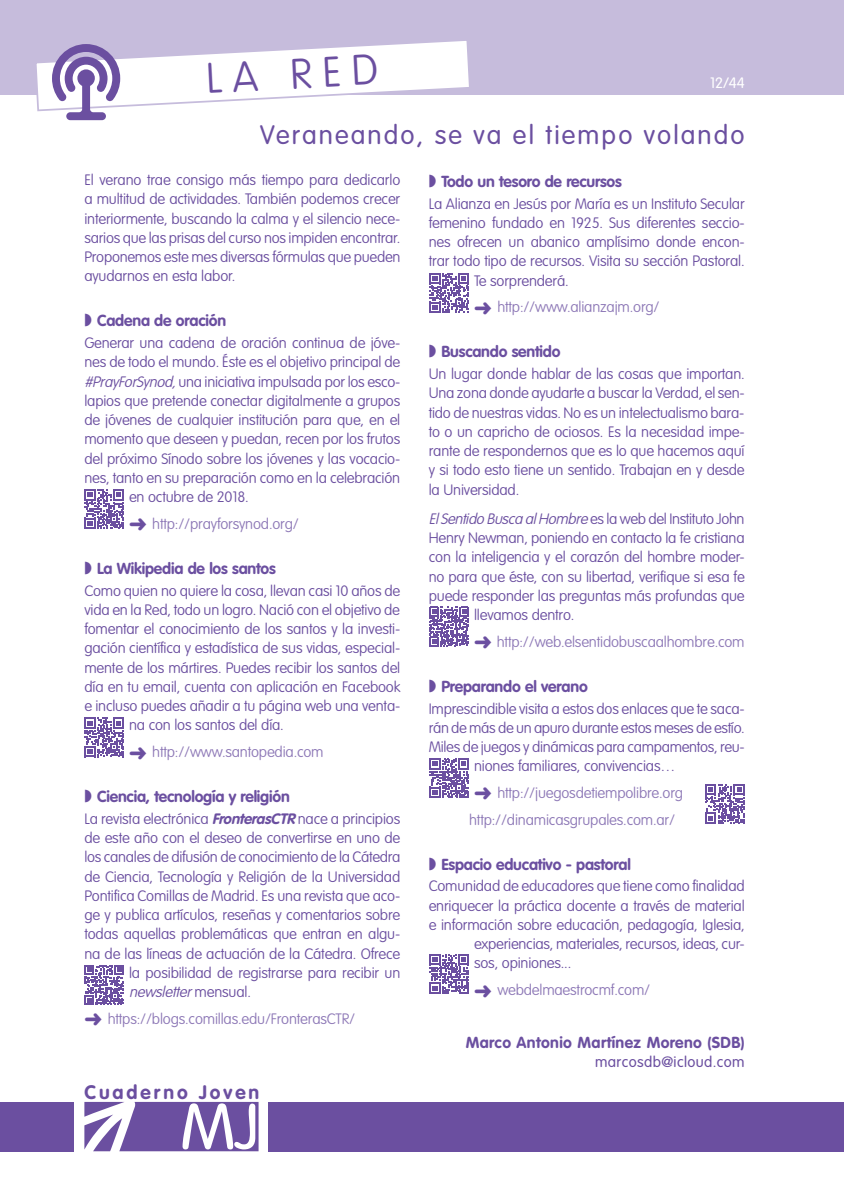
<style>
.page{position:relative;width:844px;height:1191px;background:#fff}
.page>*{position:absolute;margin:0;border:0;box-sizing:border-box;transform-origin:0 0}
.t1{font:100 42px "VAG Rounded Std";color:#6b4fa0}
.t2{font:300 26.25px "VAG Rounded Std";letter-spacing:.08em;color:#6b4fa0}
.t3{font:700 19.25px "VAG Rounded Std";letter-spacing:.15em;color:#6b4fa0}
.t4{font:700 15.75px "VAG Rounded Std";letter-spacing:-.01em;color:#6b4fa0}
.t5{font:700 15.75px "VAG Rounded Std";letter-spacing:.025em;color:#6b4fa0}
.t6{font:100 14.88px/19.2px "VAG Rounded Std";letter-spacing:-.01em;color:#6b4fa0;text-align:justify}
.t7{font:100 14.88px/26.6px "VAG Rounded Std";letter-spacing:-.01em;color:#8e79b7;text-align:center}
.t8{font:300 14.88px "VAG Rounded Std";letter-spacing:.025em;color:#6b4fa0}
.t9{font:italic 100 14.88px "VAG Rounded Std";color:#6b4fa0}
.t10{font:300 14.88px "VAG Rounded Std";color:#fff}
.s1{font-style:italic}
.s2{color:#6b4fa0}
.s3{font-weight:700;font-style:italic}
.s4{font-style:normal}
</style>
<div class="page">
<div style="left:0;top:0;width:843px;height:94px;background:#c6bcdc"></div>
<div style="left:0;top:1102px;width:843px;height:49px;background:#6b4fa0"></div>
<div style="left:74px;top:1076px;width:194px;height:80px;background:#fff"></div>
<svg style="left:84px;top:1101px;width:175px;height:50px"></svg>
<svg style="left:34px;top:41px;width:437px;height:79px"></svg>
<svg style="left:84px;top:489px;width:40px;height:40px"></svg>
<svg style="left:429px;top:273px;width:40px;height:40px"></svg>
<svg style="left:429px;top:606px;width:40px;height:40px"></svg>
<svg style="left:429px;top:758px;width:40px;height:40px"></svg>
<svg style="left:429px;top:954px;width:40px;height:39px"></svg>
<svg style="left:705px;top:784px;width:39px;height:39px"></svg>
<svg style="left:84px;top:717px;width:40px;height:40px"></svg>
<svg style="left:84px;top:965px;width:40px;height:39px"></svg>
<h1 class="t1" style="left:205px;top:54px;width:173px;rotate:-3deg">LA RED</h1>
<p class="t10" style="left:710px;top:75px;width:36px">12/44</p>
<h2 class="t2" style="left:260px;top:120px;width:486px">Veraneando, se va el tiempo volando</h2>
<p class="t6" style="left:84px;top:171px;width:317px">El verano trae consigo más tiempo para dedicarlo a multitud de actividades. También podemos crecer interiormente, buscando la calma y el silencio nece&shy;sarios que las prisas del curso nos impiden encontrar.<br>Proponemos este mes diversas fórmulas que pueden ayudarnos en esta labor.</p>
<p class="t4" style="left:84px;top:311px;width:143px">◗ Cadena de oración</p>
<p class="t6" style="left:84px;top:334px;width:317px">Generar una cadena de oración continua de jóve-</p>
<p class="t6" style="left:84px;top:353px;width:317px">nes de todo el mundo. Éste es el objetivo principal de</p>
<p class="t6" style="left:84px;top:372px;width:317px"><span class="s1">#PrayForSynod,</span>una iniciativa impulsada por los esco-</p>
<p class="t6" style="left:84px;top:391px;width:317px">lapios que pretende conectar digitalmente a grupos</p>
<p class="t6" style="left:84px;top:411px;width:317px">de jóvenes de cualquier institución para que, en el</p>
<p class="t6" style="left:84px;top:430px;width:317px">momento que deseen y puedan, recen por los frutos</p>
<p class="t6" style="left:84px;top:449px;width:317px">del próximo Sínodo sobre los jóvenes y las vocacio-</p>
<p class="t6" style="left:84px;top:468px;width:317px">nes, tanto en su preparación como en la celebración</p>
<p class="t6" style="left:129px;top:488px;width:121px">en octubre de 2018.</p>
<p class="t7" style="left:129px;top:511px;width:171px"><span class="s2">➜</span> http://prayforsynod.org/</p>
<p class="t4" style="left:84px;top:559px;width:193px">◗ La Wikipedia de los santos</p>
<p class="t6" style="left:84px;top:581px;width:317px">Como quien no quiere la cosa, llevan casi 10 años de</p>
<p class="t6" style="left:84px;top:600px;width:317px">vida en la Red, todo un logro. Nació con el objetivo de</p>
<p class="t6" style="left:84px;top:619px;width:317px">fomentar el conocimiento de los santos y la investi-</p>
<p class="t6" style="left:84px;top:639px;width:317px">gación científica y estadística de sus vidas, especial-</p>
<p class="t6" style="left:84px;top:658px;width:317px">mente de los mártires. Puedes recibir los santos del</p>
<p class="t6" style="left:84px;top:677px;width:317px">día en tu email, cuenta con aplicación en Facebook</p>
<p class="t6" style="left:84px;top:696px;width:317px">e incluso puedes añadir a tu página web una venta-</p>
<p class="t6" style="left:129px;top:716px;width:156px">na con los santos del día.</p>
<p class="t7" style="left:129px;top:739px;width:196px"><span class="s2">➜</span> http://www.santopedia.com</p>
<p class="t4" style="left:84px;top:787px;width:207px">◗ Ciencia, tecnología y religión</p>
<p class="t6" style="left:84px;top:809px;width:317px">La revista electrónica <span class="s3">FronterasCTR</span> nace a principios</p>
<p class="t6" style="left:84px;top:828px;width:317px">de este año con el deseo de convertirse en uno de</p>
<p class="t6" style="left:84px;top:848px;width:317px">los canales de difusión de conocimiento de la Cátedra</p>
<p class="t6" style="left:84px;top:867px;width:317px">de Ciencia, Tecnología y Religión de la Universidad</p>
<p class="t6" style="left:84px;top:886px;width:317px">Pontifica Comillas de Madrid. Es una revista que aco-</p>
<p class="t6" style="left:84px;top:905px;width:317px">ge y publica artículos, reseñas y comentarios sobre</p>
<p class="t6" style="left:84px;top:925px;width:317px">todas aquellas problemáticas que entran en algu-</p>
<p class="t6" style="left:84px;top:944px;width:317px">na de las líneas de actuación de la Cátedra. Ofrece</p>
<p class="t6" style="left:129px;top:963px;width:273px">la posibilidad de registrarse para recibir un</p>
<p class="t9" style="left:129px;top:983px;width:123px">newsletter<span class="s4">m e n s u a l .</span></p>
<p class="t7" style="left:84px;top:1005px;width:272px"><span class="s2">➜</span> https://blogs.comillas.edu/FronterasCTR/</p>
<p class="t4" style="left:428px;top:172px;width:195px">◗ Todo un tesoro de recursos</p>
<p class="t6" style="left:428px;top:194px;width:317px">La Alianza en Jesús por María es un Instituto Secular</p>
<p class="t6" style="left:428px;top:214px;width:317px">femenino fundado en 1925. Sus diferentes seccio-</p>
<p class="t6" style="left:428px;top:233px;width:317px">nes ofrecen un abanico amplísimo donde encon-</p>
<p class="t6" style="left:428px;top:252px;width:317px">trar todo tipo de recursos. Visita su sección Pastoral.</p>
<p class="t6" style="left:474px;top:271px;width:96px">Te sorprenderá.</p>
<p class="t7" style="left:474px;top:294px;width:187px"><span class="s2">➜</span> http://www.alianzajm.org/</p>
<p class="t4" style="left:428px;top:342px;width:133px">◗ Buscando sentido</p>
<p class="t6" style="left:428px;top:365px;width:317px">Un lugar donde hablar de las cosas que importan.<br>Una zona donde ayudarte a buscar la Verdad, el sen&shy;tido de nuestras vidas. No es un intelectualismo bara&shy;to o un capricho de ociosos. Es la necesidad impe&shy;rante de respondernos que es lo que hacemos aquí y si todo esto tiene un sentido. Trabajan en y desde la Universidad.</p>
<p class="t6" style="left:428px;top:509px;width:317px"><span class="s1">ElSentidoBusca alHombre</span>es la web del Instituto John</p>
<p class="t6" style="left:428px;top:529px;width:317px">Henry Newman, poniendo en contacto la fe cristiana</p>
<p class="t6" style="left:428px;top:548px;width:317px">con la inteligencia y el corazón del hombre moder-</p>
<p class="t6" style="left:428px;top:567px;width:317px">no para que éste, con su libertad, verifique si esa fe</p>
<p class="t6" style="left:428px;top:586px;width:317px">puede responder las preguntas más profundas que</p>
<p class="t6" style="left:474px;top:606px;width:102px">llevamos dentro.</p>
<p class="t7" style="left:474px;top:629px;width:272px"><span class="s2">➜</span> http://web.elsentidobuscaalhombre.com</p>
<p class="t4" style="left:428px;top:677px;width:160px">◗ Preparando el verano</p>
<p class="t6" style="left:428px;top:699px;width:317px">Imprescindible visita a estos dos enlaces que te saca-</p>
<p class="t6" style="left:428px;top:718px;width:317px">rán de más de un apuro durante estos meses de estío.</p>
<p class="t6" style="left:428px;top:737px;width:317px">Miles de juegos y dinámicas para campamentos, reu-</p>
<p class="t6" style="left:474px;top:757px;width:203px">niones familiares, convivencias…</p>
<p class="t7" style="left:469px;top:780px;width:215px"><span class="s2">➜</span> http://juegosdetiempolibre.org http://dinamicasgrupales.com.ar/</p>
<p class="t4" style="left:428px;top:855px;width:203px">◗ Espacio educativo - pastoral</p>
<p class="t6" style="left:428px;top:877px;width:317px">Comunidad de educadores que tiene como finalidad</p>
<p class="t6" style="left:428px;top:896px;width:317px">enriquecer la práctica docente a través de material</p>
<p class="t6" style="left:428px;top:915px;width:317px">e información sobre educación, pedagogía, Iglesia,</p>
<p class="t6" style="left:474px;top:934px;width:272px">experiencias, materiales, recursos, ideas, cur-</p>
<p class="t6" style="left:474px;top:954px;width:99px">sos, opiniones...</p>
<p class="t7" style="left:474px;top:977px;width:178px"><span class="s2">➜</span> webdelmaestrocmf.com/</p>
<p class="t5" style="left:465px;top:1032px;width:280px">Marco Antonio Martínez Moreno (SDB)</p>
<p class="t8" style="left:595px;top:1053px;width:151px">marcosdb@icloud.com</p>
<p class="t3" style="left:84px;top:1081px;width:176px">Cuaderno Joven</p>
</div>
